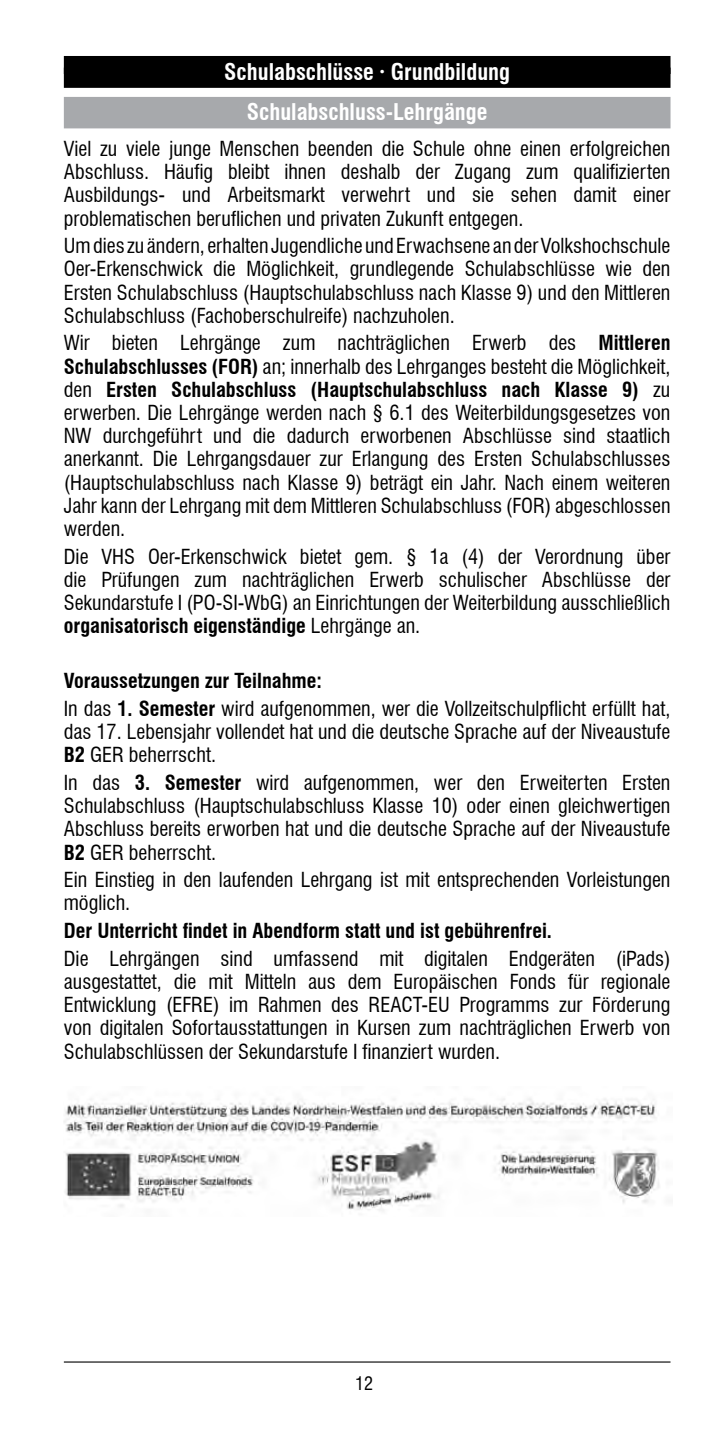
<style>
.page{position:relative;width:728px;height:1429px;background:#fff}
.page>*{position:absolute;margin:0;border:0;box-sizing:border-box;transform-origin:0 0}
.t1{font:700 condensed 22.5px/39.8px "Swiss 721 BT";color:#fff;text-align:center}
.t2{font:condensed 20.25px/23.2px "Swiss 721 BT";color:#000;text-align:justify}
.t3{font:700 condensed 20.25px "Swiss 721 BT";color:#000}
.t4{font:condensed 18px "Swiss 721 BT";color:#000}
.s1{font-weight:700}
</style>
<div class="page">
<hr style="left:64px;top:1361px;width:606px;height:1px;background:#000">
<div style="left:64px;top:56px;width:606px;height:18px;background:#000"></div>
<div style="left:64px;top:68px;width:606px;height:20px;background:#000"></div>
<div style="left:64px;top:97px;width:606px;height:31px;background:#a7a9ac"></div>
<img style="left:64px;top:1098px;width:596px;height:113px">
<p class="t1" style="left:224px;top:52px;width:287px">Schulabschlüsse · Grundbildung<br>Schulabschluss-Lehrgänge</p>
<p class="t2" style="left:64px;top:137px;width:607px">Viel zu viele junge Menschen beenden die Schule ohne einen erfolgreichen Abschluss. Häufig bleibt ihnen deshalb der Zugang zum qualifizierten Ausbildungs- und Arbeitsmarkt verwehrt und sie sehen damit einer problematischen beruflichen und privaten Zukunft entgegen.</p>
<p class="t2" style="left:64px;top:234px;width:607px">Um dies zu ändern, erhalten Jugendliche und Erwachsene an der Volkshochschule Oer-Erkenschwick die Möglichkeit, grundlegende Schulabschlüsse wie den Ersten Schulabschluss (Hauptschulabschluss nach Klasse 9) und den Mittleren Schulabschluss (Fachoberschulreife) nachzuholen.</p>
<p class="t2" style="left:64px;top:331px;width:607px">Wir bieten Lehrgänge zum nachträglichen Erwerb des <span class="s1">Mittleren Schulabschlusses (FOR)</span> an; innerhalb des Lehrganges besteht die Möglichkeit, den <span class="s1">Ersten Schulabschluss (Hauptschulabschluss nach Klasse 9)</span> zu erwerben. Die Lehrgänge werden nach § 6.1 des Weiterbildungsgesetzes von NW durchgeführt und die dadurch erworbenen Abschlüsse sind staatlich anerkannt. Die Lehrgangsdauer zur Erlangung des Ersten Schulabschlusses (Hauptschulabschluss nach Klasse 9) beträgt ein Jahr. Nach einem weiteren Jahr kann der Lehrgang mit dem Mittleren Schulabschluss (FOR) abgeschlossen werden.</p>
<p class="t2" style="left:64px;top:544px;width:607px">Die VHS Oer-Erkenschwick bietet gem. § 1a (4) der Verordnung über die Prüfungen zum nachträglichen Erwerb schulischer Abschlüsse der Sekundarstufe I (PO-SI-WbG) an Einrichtungen der Weiterbildung ausschließlich <span class="s1">organisatorisch eigenständige</span> Lehrgänge an.</p>
<p class="t2" style="left:64px;top:667px;width:607px;line-height:27.7px"><span class="s1">Voraussetzungen zur Teilnahme:<br></span>In das <span class="s1">1. Semester</span> wird aufgenommen, wer die Vollzeitschulpflicht erfüllt hat,</p>
<p class="t2" style="left:64px;top:720px;width:607px">das 17. Lebensjahr vollendet hat und die deutsche Sprache auf der Niveaustufe<br><span class="s1">B2</span> GER beherrscht.</p>
<p class="t2" style="left:64px;top:771px;width:607px">In das <span class="s1">3. Semester</span> wird aufgenommen, wer den Erweiterten Ersten Schulabschluss (Hauptschulabschluss Klasse 10) oder einen gleichwertigen Abschluss bereits erworben hat und die deutsche Sprache auf der Niveaustufe <span class="s1">B2</span> GER beherrscht.</p>
<p class="t2" style="left:64px;top:868px;width:607px">Ein Einstieg in den laufenden Lehrgang ist mit entsprechenden Vorleistungen möglich.</p>
<p class="t3" style="left:64px;top:918px;width:489px">Der Unterricht findet in Abendform statt und ist gebührenfrei.</p>
<p class="t2" style="left:64px;top:947px;width:607px">Die Lehrgängen sind umfassend mit digitalen Endgeräten (iPads) ausgestattet, die mit Mitteln aus dem Europäischen Fonds für regionale Entwicklung (EFRE) im Rahmen des REACT-EU Programms zur Förderung von digitalen Sofortausstattungen in Kursen zum nachträglichen Erwerb von Schulabschlüssen der Sekundarstufe I finanziert wurden.</p>
<p class="t4" style="left:355px;top:1373px;width:19px">12</p>
</div>
